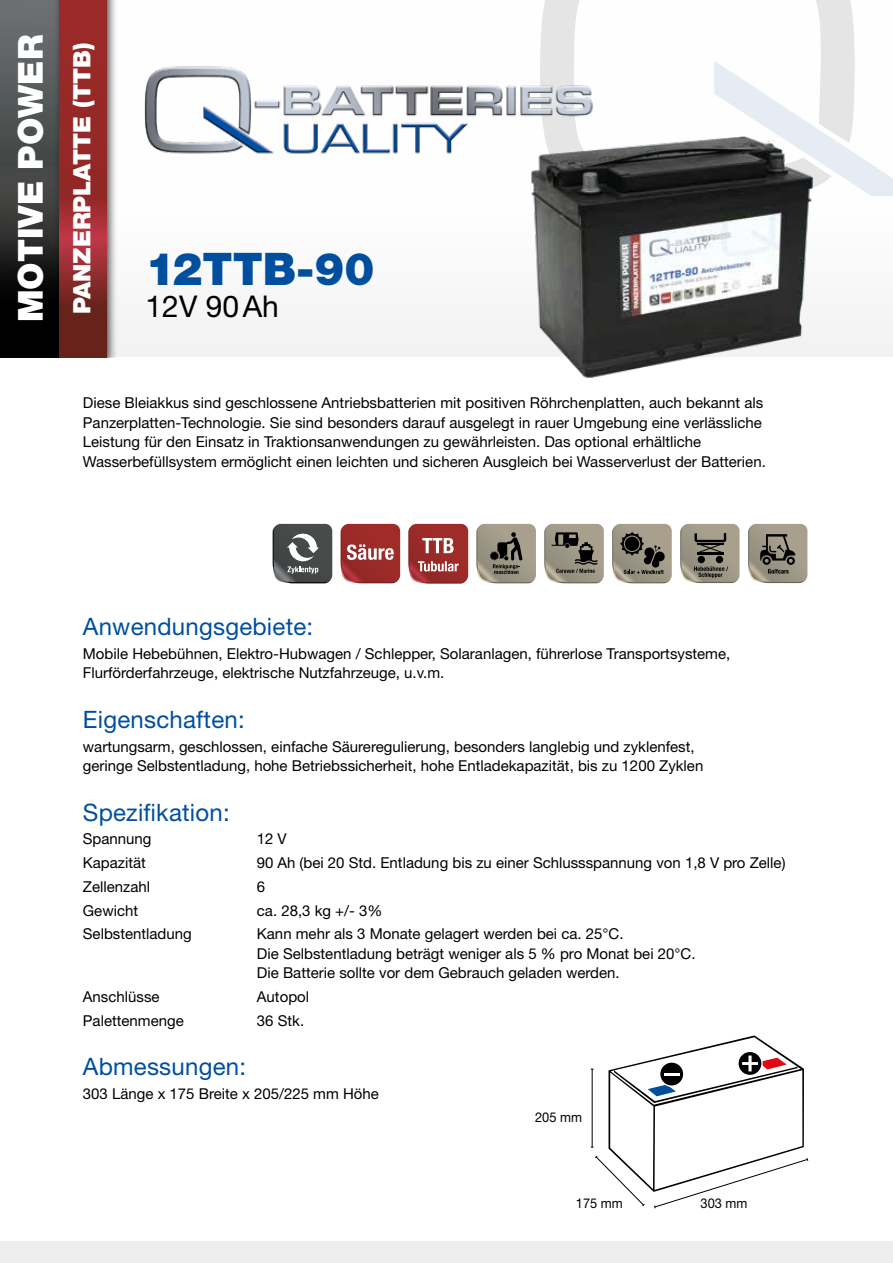
<style>
.page{position:relative;width:893px;height:1263px;background:#fff}
.page>*{position:absolute;margin:0;border:0;box-sizing:border-box;transform-origin:0 0}
.t1{font:900 45px "Helvetica Neue LT Std";color:#004f9f}
.t2{font:900 34.5px "Helvetica Neue LT Std";color:#fff}
.t3{font:30px "Helvetica Neue LT Std";color:#000}
.t4{font:24px "Helvetica Neue LT Std";letter-spacing:.01em;color:#004f9f}
.t5{font:900 24px "Helvetica Neue LT Std";color:#fff}
.t6{font:15px/19.5px "Helvetica Neue LT Std";color:#000}
.t7{font:13.5px "Helvetica Neue LT Std";color:#000;scale:.95 1}
</style>
<div class="page">
<div style="left:0;top:1242px;width:893px;height:21px;background:#ededed"></div>
<svg style="left:540px;top:0;width:315px;height:61px"></svg>
<svg style="left:714px;top:61px;width:179px;height:135px"></svg>
<img style="left:144px;top:59px;width:479px;height:95px">
<svg style="left:0;top:0;width:53px;height:357px;background:#393b3b"></svg>
<div style="left:53px;top:0;width:65px;height:357px;background:#000;opacity:.75"></div>
<svg style="left:59px;top:0;width:47px;height:357px;background:#912928"></svg>
<img style="left:453px;top:109px;width:397px;height:269px">
<svg style="left:341px;top:524px;width:59px;height:59px;background:#a84443"></svg>
<svg style="left:748px;top:524px;width:59px;height:59px;background:#8e8879"></svg>
<svg style="left:680px;top:524px;width:59px;height:59px;background:#8b8677"></svg>
<svg style="left:408px;top:524px;width:60px;height:60px;background:#ab4c4c"></svg>
<svg style="left:612px;top:524px;width:60px;height:59px;background:#857f71"></svg>
<svg style="left:544px;top:524px;width:60px;height:59px;background:#8a8476"></svg>
<svg style="left:476px;top:524px;width:60px;height:59px;background:#8d8879"></svg>
<svg style="left:273px;top:524px;width:59px;height:59px;background:#606463"></svg>
<svg style="left:591px;top:1035px;width:217px;height:174px"></svg>
<h2 class="t2" style="left:10px;top:322px;width:289px;rotate:-90deg">MOTIVE POWER</h2>
<h3 class="t5" style="left:68px;top:314px;width:273px;rotate:-90deg">PANZERPLATTE (TTB)</h3>
<h1 class="t1" style="left:146px;top:242px;width:230px">12TTB-90</h1>
<h3 class="t3" style="left:146px;top:288px;width:135px">12V 90Ah</h3>
<p class="t6" style="left:83px;top:393px;width:684px">Diese Bleiakkus sind geschlossene Antriebsbatterien mit positiven Röhrchenplatten, auch bekannt als Panzerplatten-Technologie. Sie sind besonders darauf ausgelegt in rauer Umgebung eine verlässliche Leistung für den Einsatz in Traktionsanwendungen zu gewährleisten. Das optional erhältliche Wasserbefüllsystem ermöglicht einen leichten und sicheren Ausgleich bei Wasserverlust der Batterien.</p>
<h3 class="t4" style="left:83px;top:612px;width:232px">Anwendungsgebiete:</h3>
<p class="t6" style="left:83px;top:644px;width:649px">Mobile Hebebühnen, Elektro-Hubwagen / Schlepper, Solaranlagen, führerlose Transportsysteme,<br>Flurförderfahrzeuge, elektrische Nutzfahrzeuge, u.v.m.</p>
<h3 class="t4" style="left:83px;top:705px;width:163px">Eigenschaften:</h3>
<p class="t6" style="left:83px;top:736px;width:622px">wartungsarm, geschlossen, einfache Säureregulierung, besonders langlebig und zyklenfest, geringe Selbstentladung, hohe Betriebssicherheit, hohe Entladekapazität, bis zu 1200 Zyklen</p>
<h3 class="t4" style="left:83px;top:798px;width:148px">Spezifikation:</h3>
<p class="t6" style="left:83px;top:829px;width:70px">Spannung</p>
<p class="t6" style="left:257px;top:829px;width:31px">12 V</p>
<p class="t6" style="left:83px;top:853px;width:65px">Kapazität</p>
<p class="t6" style="left:257px;top:853px;width:530px">90 Ah (bei 20 Std. Entladung bis zu einer Schlussspannung von 1,8 V pro Zelle)</p>
<p class="t6" style="left:83px;top:877px;width:69px">Zellenzahl</p>
<p class="t6" style="left:257px;top:877px;width:10px">6</p>
<p class="t6" style="left:83px;top:900px;width:57px">Gewicht</p>
<p class="t6" style="left:257px;top:900px;width:127px">ca. 28,3 kg +/- 3%</p>
<p class="t6" style="left:83px;top:924px;width:110px">Selbstentladung</p>
<p class="t6" style="left:257px;top:924px;width:440px">Kann mehr als 3 Monate gelagert werden bei ca. 25°C.<br>Die Selbstentladung beträgt weniger als 5 % pro Monat bei 20°C.<br>Die Batterie sollte vor dem Gebrauch geladen werden.</p>
<p class="t6" style="left:83px;top:987px;width:78px">Anschlüsse</p>
<p class="t6" style="left:257px;top:987px;width:54px">Autopol</p>
<p class="t6" style="left:83px;top:1011px;width:102px">Palettenmenge</p>
<p class="t6" style="left:257px;top:1011px;width:49px">36 Stk.</p>
<h3 class="t4" style="left:83px;top:1052px;width:165px">Abmessungen:</h3>
<p class="t6" style="left:83px;top:1084px;width:297px">303 Länge x 175 Breite x 205/225 mm Höhe</p>
<p class="t7" style="left:535px;top:1109px;width:51px">205 mm</p>
<p class="t7" style="left:576px;top:1195px;width:51px">175 mm</p>
<p class="t7" style="left:701px;top:1195px;width:51px">303 mm</p>
</div>
